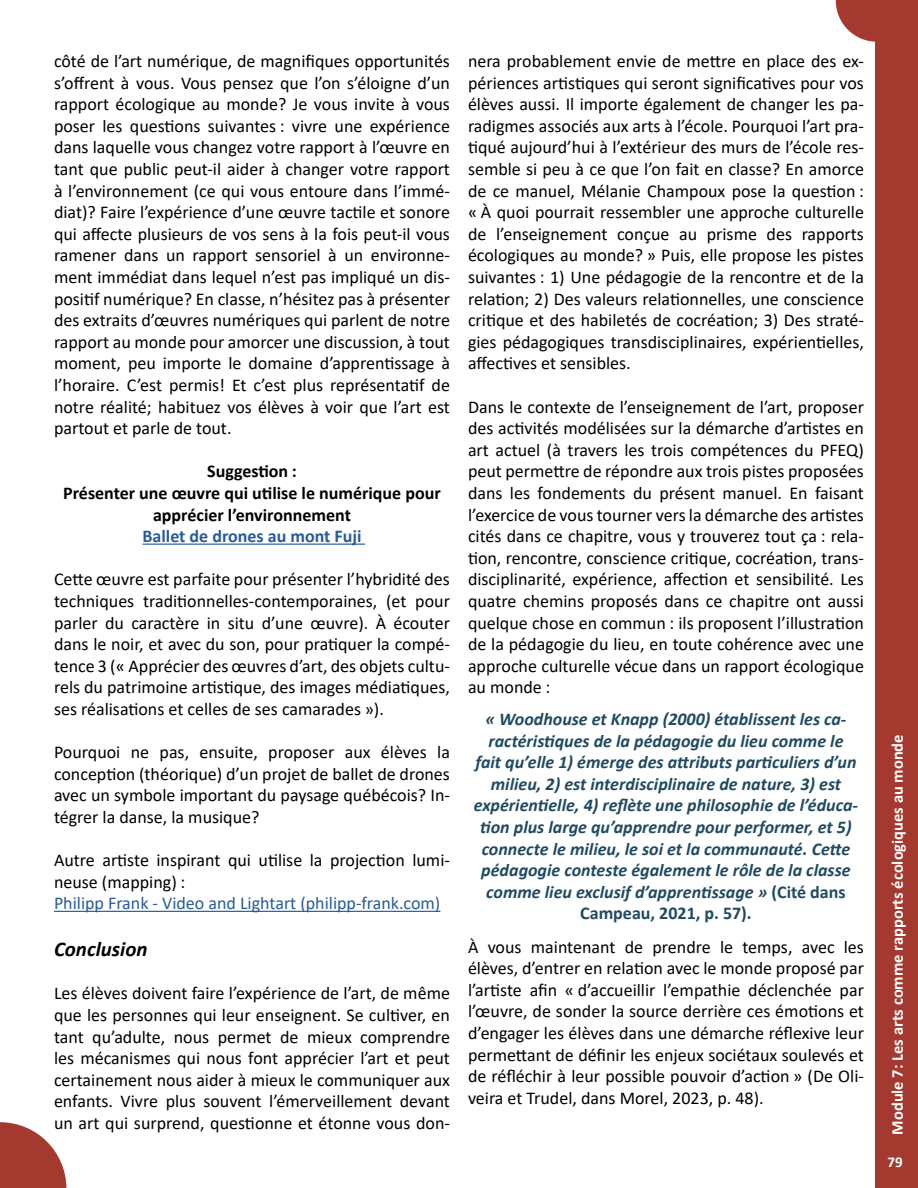
<style>
.page{position:relative;width:918px;height:1188px;background:#fff}
.page>*{position:absolute;margin:0;border:0;box-sizing:border-box;transform-origin:0 0}
.t1{font:italic 700 21px "Calibri";color:#000}
.t2{font:18px/21.6px "Calibri";color:#000;text-align:justify}
.t3{font:italic 700 18px/21.6px "Calibri";color:#204a61;text-align:center}
.t4{font:700 18px/21.6px "Calibri";color:#000;text-align:center}
.t5{font:18px "Calibri";color:#275b9b}
.t6{font:700 18px "Calibri";color:#275b9b}
.t7{font:700 16.5px "Calibri";color:#fff}
.t8{font:700 15px "Calibri";color:#fff}
.s1{font-style:normal}
</style>
<div class="page">
<svg style="left:0;top:1122px;width:66px;height:66px"></svg>
<div style="left:876px;top:1px;width:42px;height:1187px;background:#a43a2f"></div>
<svg style="left:836px;top:0;width:82px;height:42px"></svg>
<hr style="left:142px;top:544px;width:223px;height:1px;background:#275b9b">
<hr style="left:54px;top:911px;width:386px;height:1px;background:#275b9b">
<p class="t2" style="left:54px;top:50px;width:398px">côté de l’art numérique, de magnifiques opportunités s’offrent à vous. Vous pensez que l’on s’éloigne d’un rapport écologique au monde? Je vous invite à vous poser les questions suivantes : vivre une expérience dans laquelle vous changez votre rapport à l’œuvre en tant que public peut-il aider à changer votre rapport à l’environnement (ce qui vous entoure dans l’immé&shy;diat)? Faire l’expérience d’une œuvre tactile et sonore qui affecte plusieurs de vos sens à la fois peut-il vous ramener dans un rapport sensoriel à un environne&shy;ment immédiat dans lequel n’est pas impliqué un dis&shy;positif numérique? En classe, n’hésitez pas à présenter des extraits d’œuvres numériques qui parlent de notre rapport au monde pour amorcer une discussion, à tout moment, peu importe le domaine d’apprentissage à l’horaire. C’est permis! Et c’est plus représentatif de notre réalité; habituez vos élèves à voir que l’art est partout et parle de tout.</p>
<p class="t4" style="left:63px;top:460px;width:379px">Suggestion :<br>Présenter une œuvre qui utilise le numérique pour apprécier l’environnement</p>
<p class="t6" style="left:142px;top:523px;width:221px">Ballet de drones au mont Fuji</p>
<p class="t2" style="left:54px;top:568px;width:398px">Cette œuvre est parfaite pour présenter l’hybridité des techniques traditionnelles-contemporaines, (et pour parler du caractère in situ d’une œuvre). À écouter dans le noir, et avec du son, pour pratiquer la compé&shy;tence 3 (« Apprécier des œuvres d’art, des objets cultu&shy;rels du patrimoine artistique, des images médiatiques, ses réalisations et celles de ses camarades »).</p>
<p class="t2" style="left:54px;top:741px;width:397px">Pourquoi ne pas, ensuite, proposer aux élèves la conception (théorique) d’un projet de ballet de drones avec un symbole important du paysage québécois? In&shy;tégrer la danse, la musique?</p>
<p class="t2" style="left:54px;top:849px;width:397px">Autre artiste inspirant qui utilise la projection lumi&shy;neuse (mapping) :</p>
<p class="t5" style="left:54px;top:891px;width:388px">Philipp Frank - Video and Lightart (philipp-frank.com)</p>
<p class="t1" style="left:54px;top:934px;width:95px">Conclusion</p>
<p class="t2" style="left:54px;top:982px;width:398px">Les élèves doivent faire l’expérience de l’art, de même que les personnes qui leur enseignent. Se cultiver, en tant qu’adulte, nous permet de mieux comprendre les mécanismes qui nous font apprécier l’art et peut certainement nous aider à mieux le communiquer aux enfants. Vivre plus souvent l’émerveillement devant un art qui surprend, questionne et étonne vous don-</p>
<p class="t2" style="left:468px;top:50px;width:398px">nera probablement envie de mettre en place des ex&shy;périences artistiques qui seront significatives pour vos élèves aussi. Il importe également de changer les pa&shy;radigmes associés aux arts à l’école. Pourquoi l’art pra&shy;tiqué aujourd’hui à l’extérieur des murs de l’école res&shy;semble si peu à ce que l’on fait en classe? En amorce de ce manuel, Mélanie Champoux pose la question : « À quoi pourrait ressembler une approche culturelle de l’enseignement conçue au prisme des rapports écologiques au monde? » Puis, elle propose les pistes suivantes : 1) Une pédagogie de la rencontre et de la relation; 2) Des valeurs relationnelles, une conscience critique et des habiletés de cocréation; 3) Des straté&shy;gies pédagogiques transdisciplinaires, expérientielles, affectives et sensibles.</p>
<p class="t2" style="left:468px;top:395px;width:398px">Dans le contexte de l’enseignement de l’art, proposer des activités modélisées sur la démarche d’artistes en art actuel (à travers les trois compétences du PFEQ) peut permettre de répondre aux trois pistes proposées dans les fondements du présent manuel. En faisant l’exercice de vous tourner vers la démarche des artistes cités dans ce chapitre, vous y trouverez tout ça : rela&shy;tion, rencontre, conscience critique, cocréation, trans&shy;disciplinarité, expérience, affection et sensibilité. Les quatre chemins proposés dans ce chapitre ont aussi quelque chose en commun : ils proposent l’illustration de la pédagogie du lieu, en toute cohérence avec une approche culturelle vécue dans un rapport écologique au monde :</p>
<p class="t3" style="left:474px;top:708px;width:386px">« Woodhouse et Knapp (2000) établissent les ca&shy;ractéristiques de la pédagogie du lieu comme le fait qu’elle 1) émerge des attributs particuliers d’un milieu, 2) est interdisciplinaire de nature, 3) est expérientielle, 4) reflète une philosophie de l’éduca&shy;tion plus large qu’apprendre pour performer, et 5) connecte le milieu, le soi et la communauté. Cette pédagogie conteste également le rôle de la classe comme lieu exclusif d’apprentissage » <span class="s1">(Cité dans Campeau, 2021, p. 57).</span></p>
<p class="t2" style="left:468px;top:935px;width:397px">À vous maintenant de prendre le temps, avec les élèves, d’entrer en relation avec le monde proposé par l’artiste afin « d’accueillir l’empathie déclenchée par l’œuvre, de sonder la source derrière ces émotions et d’engager les élèves dans une démarche réflexive leur permettant de définir les enjeux sociétaux soulevés et de réfléchir à leur possible pouvoir d’action » (De Oli&shy;veira et Trudel, dans Morel, 2023, p. 48).</p>
<p class="t7" style="left:886px;top:1135px;width:402px;rotate:-90deg">Module 7: Les arts comme rapports écologiques au monde</p>
<p class="t8" style="left:888px;top:1151px;width:17px">79</p>
</div>
